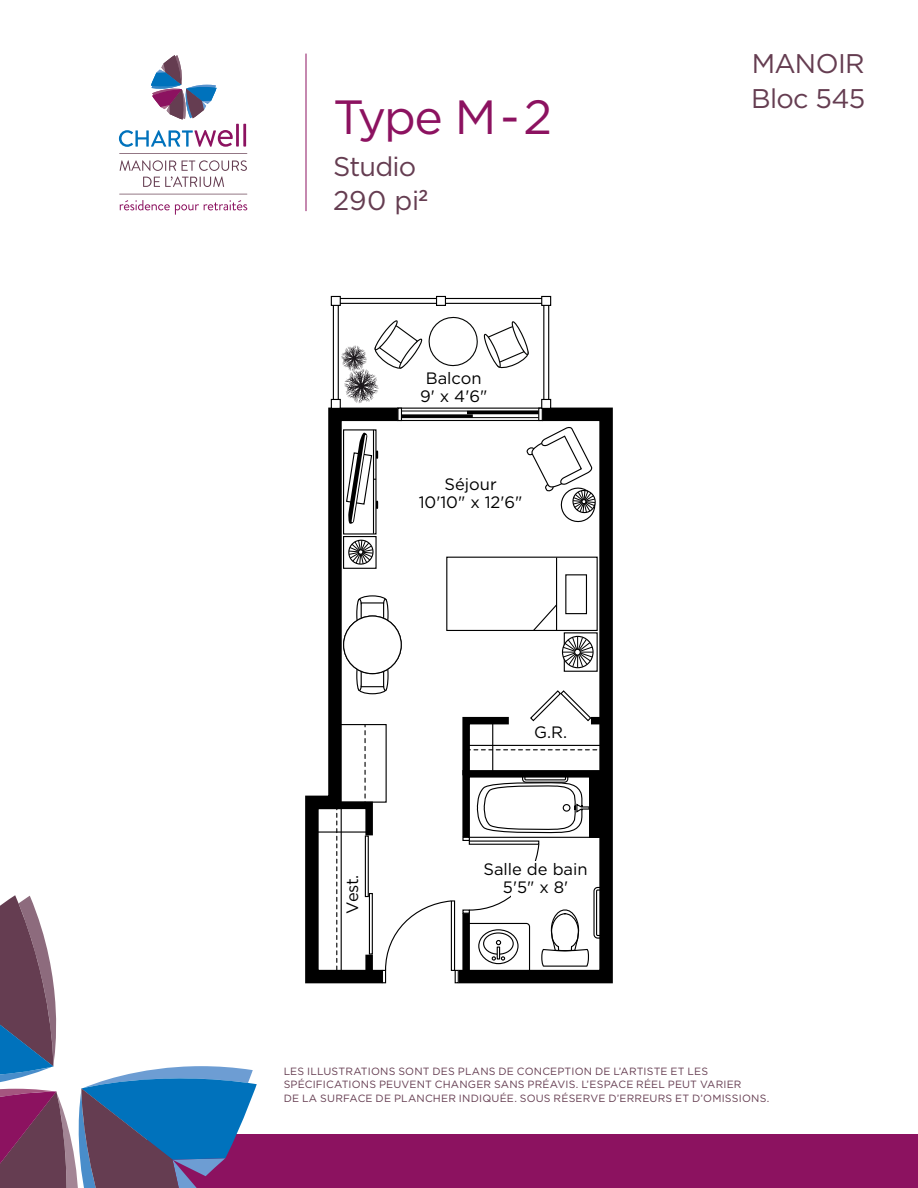
<style>
.page{position:relative;width:918px;height:1188px;background:#fff}
.page>*{position:absolute;margin:0;border:0;box-sizing:border-box;transform-origin:0 0}
.t1{font:48px "Gotham HTF";color:#8c1260}
.t2{font:27px/34.5px "Gotham HTF";letter-spacing:-.025em;color:#653d51}
.t3{font:16.5px/18px "Gotham HTF";color:#000;text-align:center}
.t4{font:10.5px/13.5px "Gotham HTF";letter-spacing:.015em;color:#653d51}
</style>
<div class="page">
<svg style="left:445px;top:401px;width:168px;height:583px"></svg>
<svg style="left:305px;top:401px;width:106px;height:583px"></svg>
<svg style="left:333px;top:298px;width:216px;height:123px"></svg>
<div style="left:331px;top:296px;width:9px;height:9px;background:#fff"></div>
<div style="left:331px;top:296px;width:10px;height:10px;border:1px solid #000"></div>
<div style="left:542px;top:296px;width:9px;height:9px;background:#fff"></div>
<div style="left:541px;top:296px;width:10px;height:10px;border:1px solid #000"></div>
<div style="left:331px;top:399px;width:9px;height:9px;background:#fff"></div>
<div style="left:331px;top:399px;width:10px;height:10px;border:1px solid #000"></div>
<div style="left:542px;top:399px;width:9px;height:9px;background:#fff"></div>
<div style="left:541px;top:399px;width:10px;height:10px;border:1px solid #000"></div>
<div style="left:437px;top:296px;width:8px;height:9px;background:#fff"></div>
<div style="left:436px;top:296px;width:10px;height:10px;border:1px solid #000"></div>
<div style="left:447px;top:557px;width:150px;height:73px;background:#fff"></div>
<div style="left:565px;top:574px;width:22px;height:40px;border:1px solid #000"></div>
<hr style="left:556px;top:558px;width:1px;height:72px;background:#000">
<svg style="left:306px;top:602px;width:305px;height:381px"></svg>
<div style="left:147px;top:1134px;width:771px;height:54px;background:#8c1260"></div>
<svg style="left:0;top:895px;width:257px;height:293px"></svg>
<hr style="left:306px;top:54px;width:1px;height:157px;background:#8c1260">
<svg style="left:119px;top:130px;width:114px;height:17px"></svg>
<hr style="left:236px;top:124px;width:3px;height:23px;background:#8c1260">
<hr style="left:243px;top:124px;width:3px;height:23px;background:#8c1260">
<svg style="left:151px;top:55px;width:66px;height:65px"></svg>
<svg style="left:120px;top:160px;width:127px;height:27px"></svg>
<svg style="left:119px;top:153px;width:128px;height:1px"></svg>
<svg style="left:119px;top:194px;width:128px;height:21px"></svg>
<h1 class="t1" style="left:333px;top:91px;width:221px">Type M - 2</h1>
<h2 class="t2" style="left:333px;top:148px;width:97px">Studio<br>290 pi<sup>2</sup></h2>
<p class="t3" style="left:420px;top:369px;width:69px">Balcon<br>9' x 4'6"</p>
<p class="t3" style="left:419px;top:475px;width:105px">Séjour<br>10'10" x 12'6"</p>
<p class="t3" style="left:343px;top:914px;width:41px;rotate:-90deg">Vest.</p>
<p class="t3" style="left:534px;top:723px;width:34px">G.R.</p>
<p class="t3" style="left:483px;top:860px;width:106px">Salle de bain<br>5'5" x 8'</p>
<h3 class="t2" style="left:752px;top:45px;width:115px">MANOIR</h3>
<p class="t2" style="left:751px;top:81px;width:115px">Bloc 545</p>
<p class="t4" style="left:284px;top:1064px;width:487px">LES ILLUSTRATIONS SONT DES PLANS DE CONCEPTION DE L’ARTISTE ET LES<br>SPÉCIFICATIONS PEUVENT CHANGER SANS PRÉAVIS. L’ESPACE RÉEL PEUT VARIER<br>DE LA SURFACE DE PLANCHER INDIQUÉE. SOUS RÉSERVE D’ERREURS ET D’OMISSIONS.</p>
</div>
